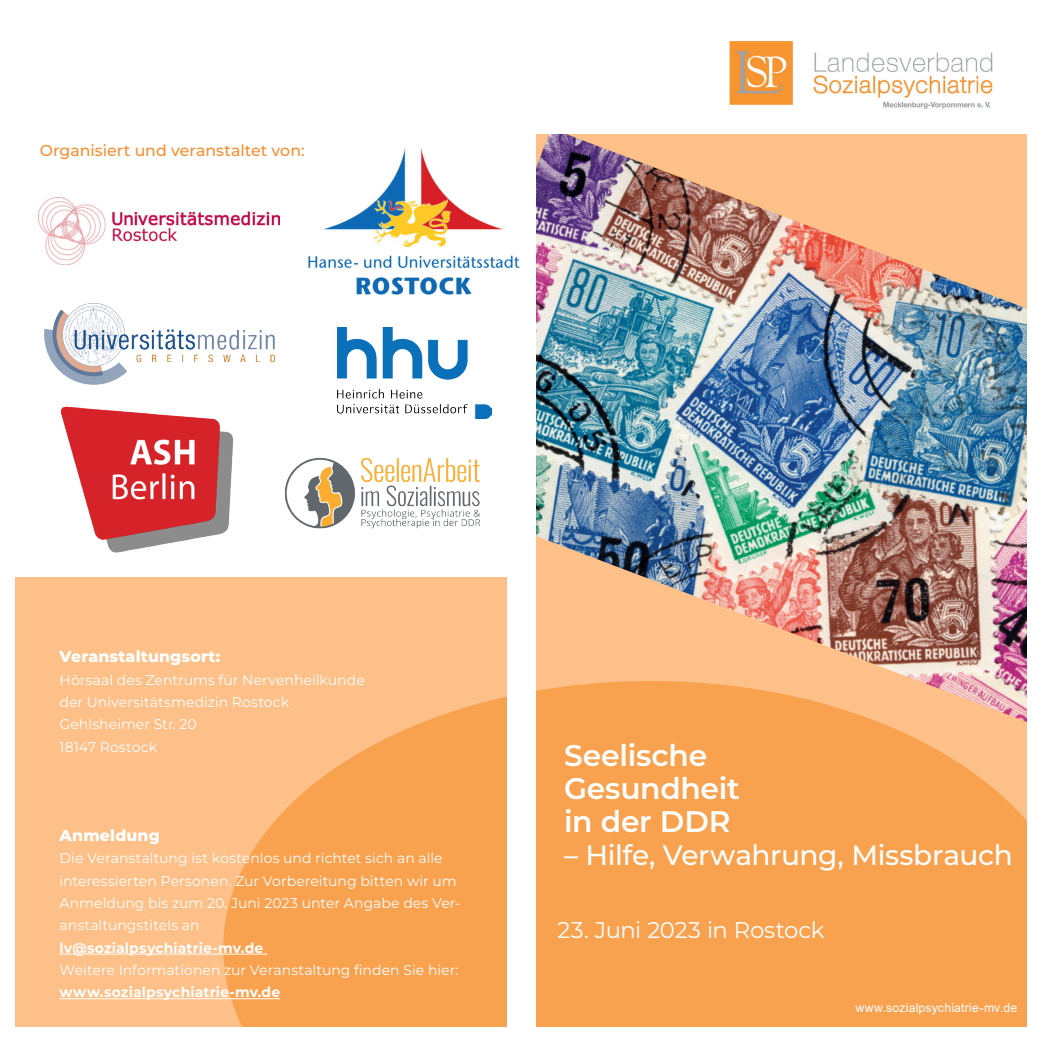
<style>
.page{position:relative;width:1042px;height:1042px;background:#fff}
.page>*{position:absolute;margin:0;border:0;box-sizing:border-box;transform-origin:0 0}
.t1{font:600 29.75px/33.2px "Montserrat";letter-spacing:-.01em;color:#fff}
.t2{font:500 28px "Montserrat";letter-spacing:-.015em;color:#fff}
.t3{font:22.75px "Montserrat";letter-spacing:-.015em;color:#fff}
.t4{font:500 15.75px "Montserrat";color:#f68e2f}
.t5{font:800 15.75px "Montserrat";letter-spacing:.01em;color:#fff}
.t6{font:14px/22.4px "Montserrat";letter-spacing:.005em;color:#fff}
.t7{font:700 14px "Montserrat";letter-spacing:.01em;color:#fff}
.t8{font:12.25px "Arial";letter-spacing:.015em;color:#fff}
</style>
<div class="page">
<div style="left:16px;top:577px;width:491px;height:449px;background:#fcc088"></div>
<img style="left:729px;top:41px;width:264px;height:68px">
<svg style="left:223px;top:722px;width:804px;height:305px;background:#f8a453"></svg>
<div style="left:507px;top:123px;width:29px;height:919px;background:#fff"></div>
<hr style="left:60px;top:953px;width:207px;height:1px;background:#fff">
<hr style="left:60px;top:998px;width:220px;height:1px;background:#fff">
<img style="left:424px;top:134px;width:603px;height:588px">
<div style="left:392px;top:32px;width:144px;height:526px;background:#fff"></div>
<img style="left:284px;top:457px;width:196px;height:72px">
<img style="left:60px;top:406px;width:173px;height:147px">
<img style="left:44px;top:303px;width:231px;height:82px">
<img style="left:309px;top:147px;width:210px;height:148px">
<img style="left:39px;top:197px;width:240px;height:67px">
<img style="left:337px;top:327px;width:154px;height:92px">
<p class="t4" style="left:40px;top:140px;width:266px">Organisiert und veranstaltet von:</p>
<p class="t5" style="left:60px;top:646px;width:162px">Veranstaltungsort:</p>
<p class="t6" style="left:60px;top:668px;width:307px">Hörsaal des Zentrums für Nervenheilkunde der Universitätsmedizin Rostock<br>Gehlsheimer Str. 20<br>18147 Rostock</p>
<p class="t5" style="left:60px;top:825px;width:102px">Anmeldung</p>
<p class="t6" style="left:60px;top:847px;width:402px">Die Veranstaltung ist kostenlos und richtet sich an alle interessierten Personen. Zur Vorbereitung bitten wir um Anmeldung bis zum 20. Juni 2023 unter Angabe des Ver&shy;anstaltungstitels an</p>
<p class="t7" style="left:60px;top:938px;width:205px">lv@sozialpsychiatrie-mv.de</p>
<p class="t6" style="left:60px;top:958px;width:400px">Weitere Informationen zur Veranstaltung finden Sie hier:</p>
<p class="t7" style="left:60px;top:983px;width:222px">www.sozialpsychiatrie-mv.de</p>
<h1 class="t1" style="left:564px;top:737px;width:177px">Seelische<br>Gesundheit in der DDR</h1>
<h2 class="t2" style="left:564px;top:837px;width:450px">– Hilfe, Verwahrung, Missbrauch</h2>
<h3 class="t3" style="left:557px;top:914px;width:269px">23. Juni 2023 in Rostock</h3>
<p class="t8" style="left:855px;top:999px;width:163px">www.sozialpsychiatrie-mv.de</p>
</div>
